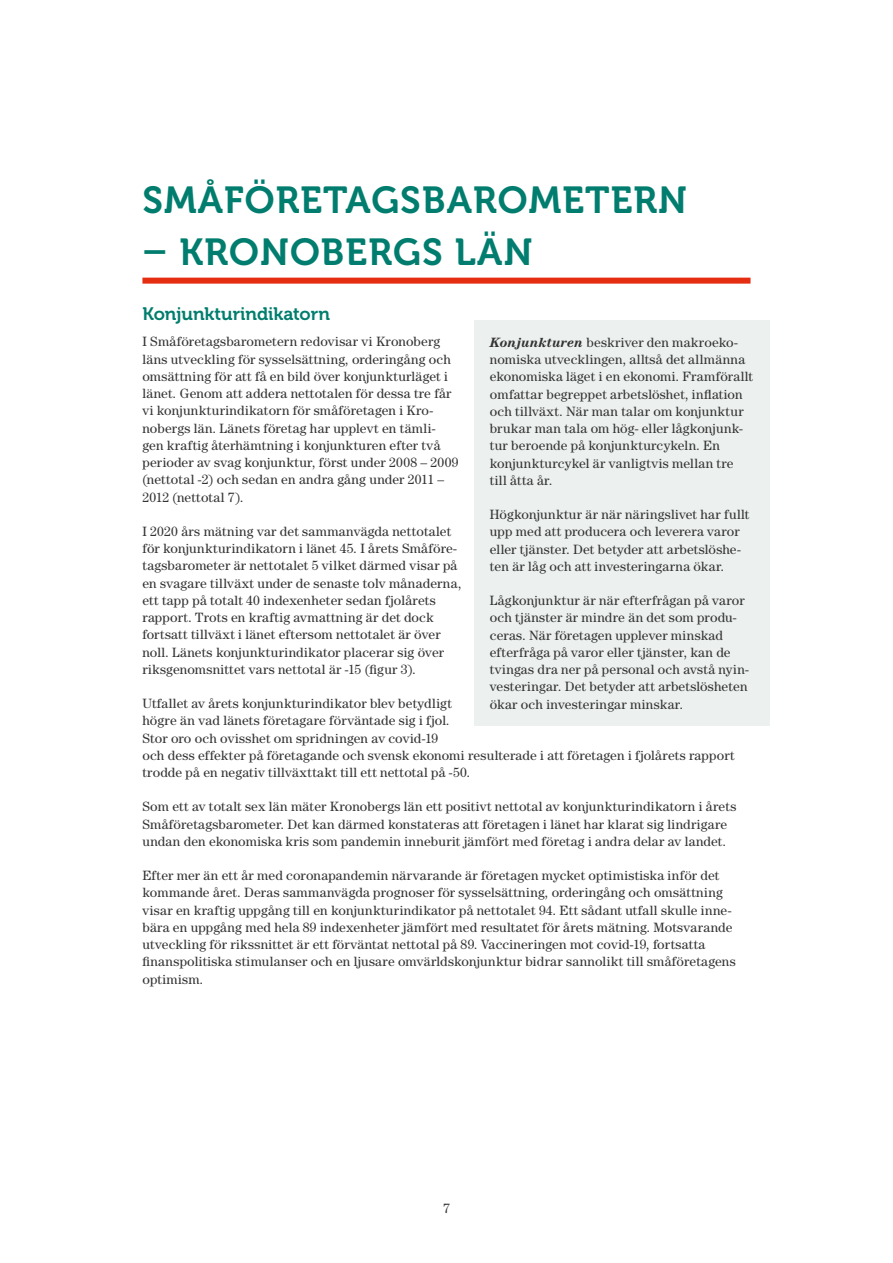
<style>
.page{position:relative;width:893px;height:1263px;background:#fff}
.page>*{position:absolute;margin:0;border:0;box-sizing:border-box;transform-origin:0 0}
.t1{font:37.5px "Museo 700";letter-spacing:.03em;color:#007d6e}
.t2{font:18px "Museo 700";letter-spacing:-.005em;color:#007d6e}
.t3{font:13.5px/17.2px "Century Std";letter-spacing:.015em;color:#333}
.s1{font-weight:700;font-style:italic}
</style>
<div class="page">
<div style="left:142px;top:278px;width:608px;height:6px;background:#e52d12"></div>
<div style="left:474px;top:320px;width:296px;height:406px;background:#ecf0ef"></div>
<h1 class="t1" style="left:142px;top:179px;width:546px">SMÅFÖRETAGSBAROMETERN</h1>
<h1 class="t1" style="left:142px;top:231px;width:392px">– KRONOBERGS LÄN</h1>
<h2 class="t2" style="left:142px;top:304px;width:189px">Konjunkturindikatorn</h2>
<p class="t3" style="left:142px;top:333px;width:318px">I Småföretagsbarometern redovisar vi Kronoberg läns utveckling för sysselsättning, orderingång och omsättning för att få en bild över konjunkturläget i länet. Genom att addera nettotalen för dessa tre får vi konjunkturindikatorn för småföretagen i Kro&shy;nobergs län. Länets företag har upplevt en tämli&shy;gen kraftig återhämtning i konjunkturen efter två perioder av svag konjunktur, först under 2008 – 2009 (nettotal -2) och sedan en andra gång under 2011 – 2012 (nettotal 7).</p>
<p class="t3" style="left:142px;top:522px;width:320px">I 2020 års mätning var det sammanvägda nettotalet för konjunkturindikatorn i länet 45. I årets Småföre&shy;tagsbarometer är nettotalet 5 vilket därmed visar på en svagare tillväxt under de senaste tolv månaderna, ett tapp på totalt 40 indexenheter sedan fjolårets rapport. Trots en kraftig avmattning är det dock fortsatt tillväxt i länet eftersom nettotalet är över noll. Länets konjunkturindikator placerar sig över riksgenomsnittet vars nettotal är -15 (figur 3).</p>
<p class="t3" style="left:142px;top:695px;width:594px">Utfallet av årets konjunkturindikator blev betydligt<br>högre än vad länets företagare förväntade sig i fjol.<br>Stor oro och ovisshet om spridningen av covid-19<br>och dess effekter på företagande och svensk ekonomi resulterade i att företagen i fjolårets rapport trodde på en negativ tillväxttakt till ett nettotal på -50.</p>
<p class="t3" style="left:142px;top:798px;width:595px">Som ett av totalt sex län mäter Kronobergs län ett positivt nettotal av konjunkturindikatorn i årets<br>Småföretagsbarometer. Det kan därmed konstateras att företagen i länet har klarat sig lindrigare undan den ekonomiska kris som pandemin inneburit jämfört med företag i andra delar av landet.</p>
<p class="t3" style="left:142px;top:867px;width:595px">Efter mer än ett år med coronapandemin närvarande är företagen mycket optimistiska inför det kommande året. Deras sammanvägda prognoser för sysselsättning, orderingång och omsättning visar en kraftig uppgång till en konjunkturindikator på nettotalet 94. Ett sådant utfall skulle inne&shy;bära en uppgång med hela 89 indexenheter jämfört med resultatet för årets mätning. Motsvarande utveckling för rikssnittet är ett förväntat nettotal på 89. Vaccineringen mot covid-19, fortsatta finanspolitiska stimulanser och en ljusare omvärldskonjunktur bidrar sannolikt till småföretagens optimism.</p>
<p class="t3" style="left:490px;top:333px;width:265px"><span class="s1">Konjunkturen</span> beskriver den makroeko&shy;nomiska utvecklingen, alltså det allmänna ekonomiska läget i en ekonomi. Framförallt omfattar begreppet arbetslöshet, inflation och tillväxt. När man talar om konjunktur brukar man tala om hög- eller lågkonjunk&shy;tur beroende på konjunkturcykeln. En konjunkturcykel är vanligtvis mellan tre till åtta år.</p>
<p class="t3" style="left:490px;top:506px;width:261px">Högkonjunktur är när näringslivet har fullt upp med att producera och leverera varor eller tjänster. Det betyder att arbetslöshe&shy;ten är låg och att investeringarna ökar.</p>
<p class="t3" style="left:490px;top:592px;width:261px">Lågkonjunktur är när efterfrågan på varor och tjänster är mindre än det som produ&shy;ceras. När företagen upplever minskad efterfråga på varor eller tjänster, kan de tvingas dra ner på personal och avstå nyin&shy;vesteringar. Det betyder att arbetslösheten ökar och investeringar minskar.</p>
<p class="t3" style="left:443px;top:1199px;width:8px">7</p>
</div>
